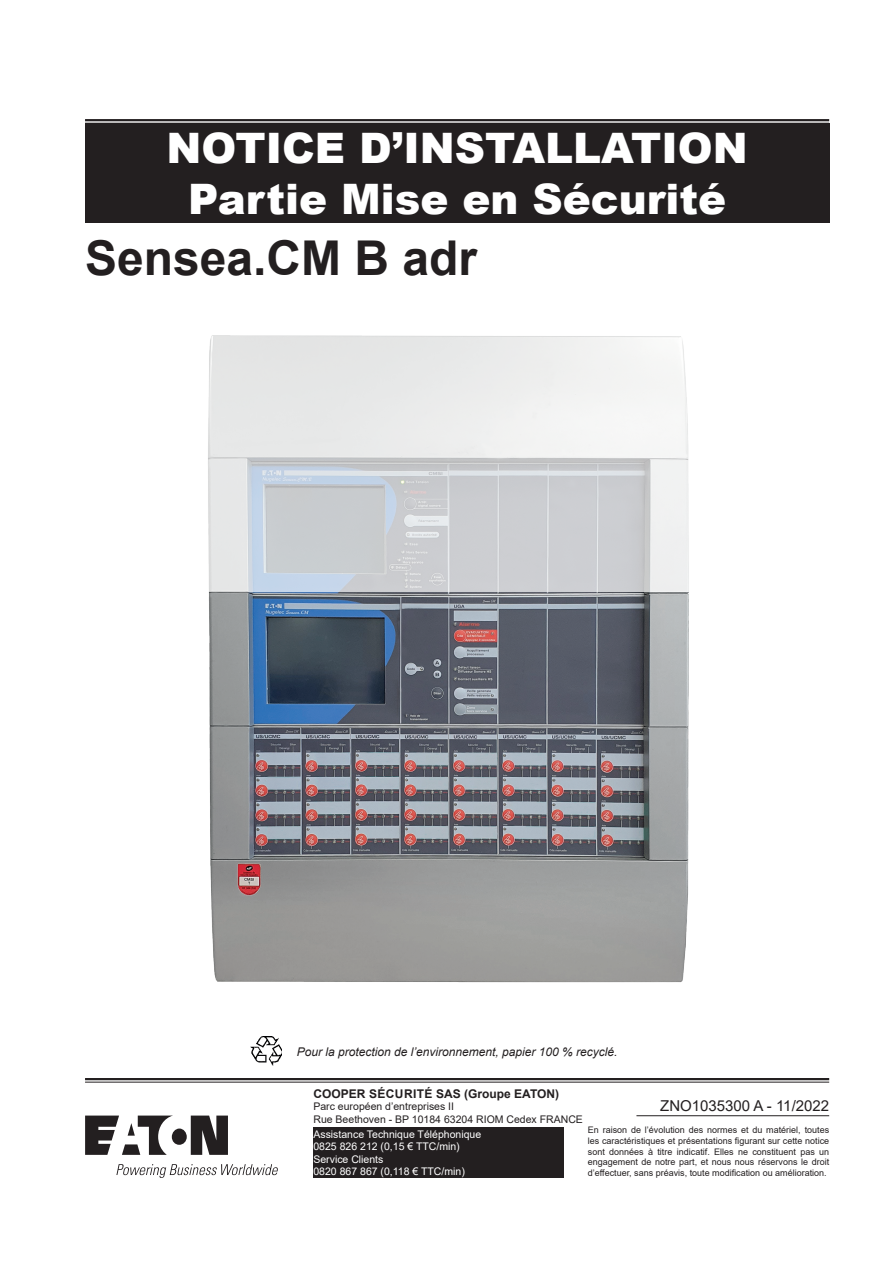
<style>
.page{position:relative;width:893px;height:1263px;background:#fff}
.page>*{position:absolute;margin:0;border:0;box-sizing:border-box;transform-origin:0 0}
.t1{font:700 48px "Arial";color:#231f20}
.t2{font:900 42px/50.4px "Arial";color:#fff;text-align:center}
.t3{font:15px "Arial";color:#231f20}
.t4{font:italic 12px "Arial";color:#231f20}
.t5{font:700 12px "Arial";color:#231f20}
.t6{font:10.5px/12.6px "Arial";color:#fff}
.t7{font:10.5px/12.6px "Arial";color:#231f20}
.t8{font:9px/10.8px "Arial";color:#231f20;text-align:justify}
</style>
<div class="page">
<hr style="left:85px;top:119px;width:744px;height:2px;background:#231f20">
<hr style="left:85px;top:123px;width:744px;height:1px;background:#231f20">
<hr style="left:85px;top:1078px;width:744px;height:2px;background:#231f20">
<hr style="left:85px;top:1082px;width:744px;height:1px;background:#231f20">
<hr style="left:636px;top:1115px;width:193px;height:1px;background:#231f20">
<svg style="left:85px;top:1115px;width:143px;height:40px"></svg>
<svg style="left:116px;top:1164px;width:162px;height:14px"></svg>
<div style="left:85px;top:124px;width:744px;height:99px;background:#231f20"></div>
<img style="left:208px;top:592px;width:481px;height:391px">
<img style="left:251px;top:1036px;width:31px;height:30px">
<div style="left:313px;top:1127px;width:251px;height:51px;background:#231f20"></div>
<svg style="left:208px;top:335px;width:481px;height:257px"></svg>
<h2 class="t2" style="left:167px;top:122px;width:583px">NOTICE D’INSTALLATION<br>Partie Mise en Sécurité</h2>
<h1 class="t1" style="left:85px;top:224px;width:394px">Sensea.CM B adr</h1>
<h3 class="t4" style="left:297px;top:1044px;width:322px">Pour la protection de l’environnement, papier 100 % recyclé.</h3>
<h3 class="t5" style="left:313px;top:1085px;width:247px">COOPER SÉCURITÉ SAS (Groupe EATON)</h3>
<p class="t7" style="left:313px;top:1100px;width:271px">Parc européen d’entreprises II<br>Rue Beethoven - BP 10184 63204 RIOM Cedex FRANCE</p>
<h3 class="t3" style="left:660px;top:1095px;width:171px">ZNO1035300 A - 11/2022</h3>
<p class="t6" style="left:313px;top:1127px;width:169px">Assistance Technique Téléphonique<br>0825 826 212 (0,15 € TTC/min)<br>Service Clients<br>0820 867 867 (0,118 € TTC/min)</p>
<p class="t8" style="left:588px;top:1124px;width:243px">En raison de l’évolution des normes et du matériel, toutes les caractéristiques et présentations figurant sur cette notice sont données à titre indicatif. Elles ne constituent pas un engagement de notre part, et nous nous réservons le droit d’effectuer, sans préavis, toute modification ou amélioration.</p>
</div>
